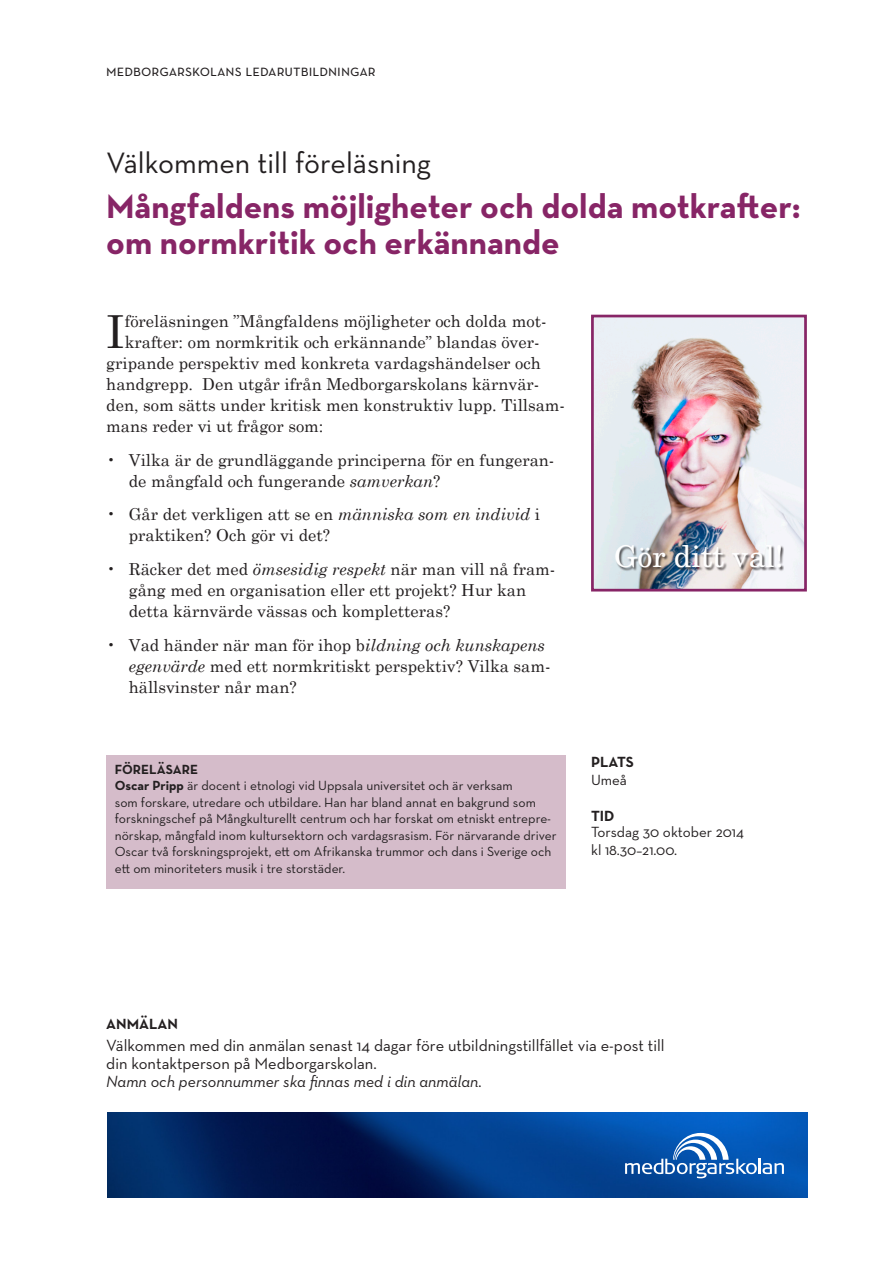
<style>
.page{position:relative;width:893px;height:1263px;background:#fff}
.page>*{position:absolute;margin:0;border:0;box-sizing:border-box;transform-origin:0 0}
.Brödtext{font:45.6px "Century Schoolbook";color:#231f20}
.Rubrik{font:700 34.5px/36px "Neutraface Text";color:#872566}
.Välkommen{font:30px "Neutraface Text";color:#231f20}
.t1{font:30px "New Century Schlbk LT Std";color:#fff}
.Brödtext-2{font:16.5px/21px "Century Schoolbook";color:#231f20}
.Kursledarrubrik{font:16.5px/18px "Neutraface Text";color:#231f20}
.Kursledarrubrik-2{font:italic 16.5px "Neutraface Text";color:#231f20}
.Sidhuvud{font:16.5px "Neutraface Text";color:#231f20}
.Innehåll{font:15px/18px "Neutraface Text";color:#231f20}
.Innehåll_rubrik{font:700 15px "Neutraface Text";color:#231f20}
.Innehåll_rubrik-2{font:13.5px/16.5px "Neutraface Text";color:#231f20}
.Innehåll_rubrik-3{font:700 13.5px "Neutraface Text";color:#231f20}
.s1{font-style:italic}
.s2{font-weight:700}
</style>
<div class="page">
<img style="left:108px;top:1113px;width:700px;height:85px">
<svg style="left:625px;top:1133px;width:159px;height:45px;background:#3474be"></svg>
<img style="left:595px;top:319px;width:208px;height:268px">
<div style="left:591px;top:315px;width:216px;height:276px;border:3px solid #872566"></div>
<div style="left:616px;top:545px;width:168px;height:27px;background:#231f20;opacity:.75"></div>
<div style="left:106px;top:755px;width:460px;height:133px;background:#d5bcca"></div>
<p class="Sidhuvud" style="left:106px;top:60px;width:271px">medborgarskolans ledarutbildningar</p>
<p class="Välkommen" style="left:106px;top:144px;width:326px">Välkommen till föreläsning</p>
<p class="Rubrik" style="left:106px;top:188px;width:696px">Mångfaldens möjligheter och dolda motkrafter: om normkritik och erkännande</p>
<p class="Brödtext" style="left:106px;top:293px;width:20px">I</p>
<p class="Brödtext-2" style="left:125px;top:309px;width:423px">föreläsningen ”Mångfaldens möjligheter och dolda mot-</p>
<p class="Brödtext-2" style="left:125px;top:330px;width:416px">krafter: om normkritik och erkännande” blandas över-</p>
<p class="Brödtext-2" style="left:106px;top:351px;width:436px">gripande perspektiv med konkreta vardagshändelser och</p>
<p class="Brödtext-2" style="left:106px;top:372px;width:434px">handgrepp. Den utgår ifrån Medborgarskolans kärnvär-</p>
<p class="Brödtext-2" style="left:106px;top:393px;width:460px">den, som sätts under kritisk men konstruktiv lupp. Tillsam-</p>
<p class="Brödtext-2" style="left:106px;top:414px;width:219px">mans reder vi ut frågor som:</p>
<p class="Brödtext-2" style="left:129px;top:448px;width:427px;text-indent:-22px">• Vilka är de grundläggande principerna för en fungeran&shy;de mångfald och fungerande <span class="s1">samverkan</span>?</p>
<p class="Brödtext-2" style="left:129px;top:502px;width:413px;text-indent:-22px">• Går det verkligen att se en <span class="s1">människa som en individ</span> i praktiken? Och gör vi det?</p>
<p class="Brödtext-2" style="left:129px;top:557px;width:428px;text-indent:-22px">• Räcker det med <span class="s1">ömsesidig respekt</span> när man vill nå fram&shy;gång med en organisation eller ett projekt? Hur kan detta kärnvärde vässas och kompletteras?</p>
<p class="Brödtext-2" style="left:129px;top:633px;width:423px;text-indent:-22px">• Vad händer när man för ihop b<span class="s1">ildning och kunskapens egenvärde</span> med ett normkritiskt perspektiv? Vilka sam&shy;hällsvinster når man?</p>
<p class="Innehåll_rubrik-3" style="left:115px;top:760px;width:85px">FÖRELÄSARE</p>
<p class="Innehåll_rubrik-2" style="left:115px;top:777px;width:443px"><span class="s2">Oscar Pripp</span> är docent i etnologi vid Uppsala universitet och är verksam<br>som forskare, utredare och utbildare. Han har bland annat en bakgrund som forskningschef på Mångkulturellt centrum och har forskat om etniskt entrepre&shy;nörskap, mångfald inom kultursektorn och vardagsrasism. För närvarande driver Oscar två forskningsprojekt, ett om Afrikanska trummor och dans i Sverige och ett om minoriteters musik i tre storstäder.</p>
<p class="t1" style="left:614px;top:538px;width:171px">Gör ditt val!</p>
<p class="Innehåll_rubrik" style="left:591px;top:752px;width:44px">PLATS</p>
<p class="Innehåll" style="left:591px;top:770px;width:37px">Umeå</p>
<p class="Innehåll_rubrik" style="left:591px;top:806px;width:25px">TID</p>
<p class="Innehåll" style="left:591px;top:823px;width:154px">Torsdag 30 oktober 2014 kl 18.30–21.00.</p>
<p class="Innehåll_rubrik" style="left:106px;top:1014px;width:73px">ANMÄLAN</p>
<p class="Kursledarrubrik" style="left:106px;top:1036px;width:560px">Välkommen med din anmälan senast 14 dagar före utbildningstillfället via e-post till din kontaktperson på Medborgarskolan.</p>
<p class="Kursledarrubrik-2" style="left:106px;top:1071px;width:377px">Namn och personnummer ska finnas med i din anmälan.</p>
</div>
